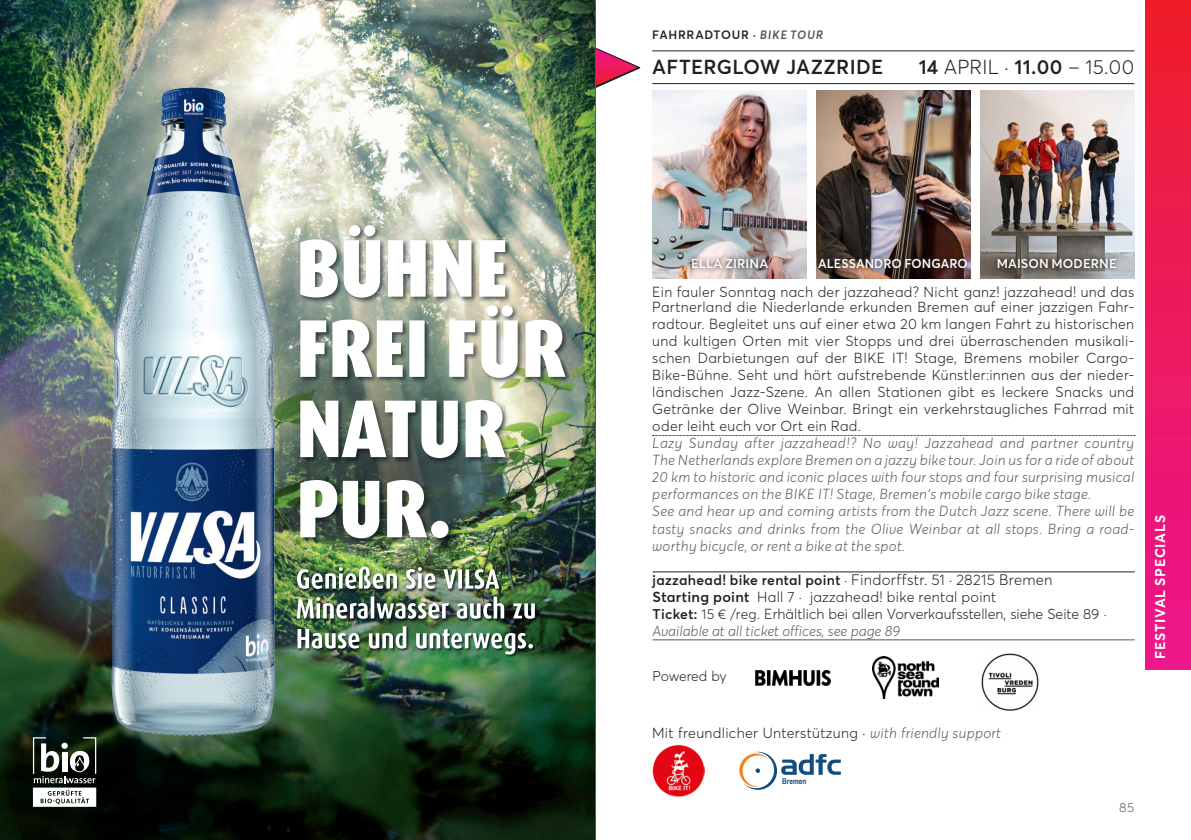
<style>
.page{position:relative;width:1191px;height:840px;background:#fff}
.page>*{position:absolute;margin:0;border:0;box-sizing:border-box;transform-origin:0 0}
.t1{font:300 20px "Averta";letter-spacing:.01em;color:#231f20}
.t2{font:600 20px "Averta";letter-spacing:.015em;color:#231f20}
.t3{font:300 15px "Averta";letter-spacing:.015em;color:#231f20}
.t4{font:300 14.4px/17px "Averta";letter-spacing:.02em;color:#231f20}
.t5{font:italic 300 14.4px/17px "Averta";letter-spacing:.02em;color:#57585a}
.t6{font:300 14.4px/17px "Averta";color:#231f20}
.t7{font:700 14px "Averta";letter-spacing:.05em;color:#fff}
.t8{font:300 14px "Averta";letter-spacing:-.02em;color:#231f20}
.t9{font:300 13px "Averta";color:#525e65}
.t10{font:600 12.8px "Averta";letter-spacing:.005em;color:#fff}
.t11{font:600 12px "Averta";letter-spacing:.055em;color:#231f20}
.t12{font:700 8px "Arial Narrow";color:#134d7e}
.s1{font-style:italic;color:#57585a}
.s2{font-weight:600}
.s3{font-weight:600;font-size:14px}
.s4{font-size:14px}
</style>
<div class="page">
<img style="left:0;top:0;width:595px;height:839px">
<div style="left:299px;top:478px;width:156px;height:66px;background:#000c14;opacity:.6"></div>
<svg style="left:302px;top:479px;width:146px;height:59px"></svg>
<div style="left:299px;top:398px;width:213px;height:66px;background:#000c14;opacity:.6"></div>
<svg style="left:302px;top:399px;width:203px;height:59px"></svg>
<div style="left:299px;top:304px;width:273px;height:80px;background:#000c14;opacity:.6"></div>
<svg style="left:302px;top:305px;width:263px;height:72px"></svg>
<div style="left:299px;top:224px;width:213px;height:80px;background:#000c14;opacity:.6"></div>
<svg style="left:302px;top:225px;width:203px;height:72px"></svg>
<div style="left:297px;top:625px;width:240px;height:33px;background:#000c14;opacity:.8"></div>
<img style="left:302px;top:626px;width:231px;height:28px">
<div style="left:296px;top:595px;width:242px;height:27px;background:#000c14;opacity:.8"></div>
<img style="left:302px;top:596px;width:233px;height:22px">
<div style="left:296px;top:565px;width:206px;height:27px;background:#000c14;opacity:.8"></div>
<img style="left:302px;top:566px;width:197px;height:22px">
<svg style="left:33px;top:736px;width:63px;height:70px"></svg>
<img style="left:85px;top:65px;width:217px;height:694px">
<div style="left:1145px;top:0;width:46px;height:669px;background:linear-gradient(to bottom,#ed1e2b,#ed1590)"></div>
<img style="left:872px;top:656px;width:66px;height:42px">
<img style="left:755px;top:670px;width:75px;height:14px">
<svg style="left:596px;top:48px;width:44px;height:40px"></svg>
<hr style="left:652px;top:50px;width:482px;height:1px;background:#231f20">
<hr style="left:652px;top:83px;width:482px;height:1px;background:#231f20">
<svg style="left:652px;top:435px;width:483px;height:1px"></svg>
<img style="left:652px;top:91px;width:154px;height:187px">
<img style="left:816px;top:91px;width:154px;height:187px">
<img style="left:980px;top:91px;width:154px;height:187px">
<svg style="left:687px;top:253px;width:86px;height:20px;background:#aea2a1"></svg>
<svg style="left:815px;top:253px;width:156px;height:20px;background:#4a3834"></svg>
<svg style="left:992px;top:253px;width:129px;height:20px;background:#696561"></svg>
<svg style="left:739px;top:751px;width:101px;height:38px"></svg>
<img style="left:652px;top:744px;width:52px;height:52px">
<img style="left:981px;top:653px;width:58px;height:58px">
<hr style="left:652px;top:571px;width:482px;height:1px;background:#231f20">
<hr style="left:652px;top:639px;width:482px;height:1px;background:#57585a">
<hr style="left:595px;top:0;width:1px;height:839px;background:#57585a">
<p class="t11" style="left:652px;top:28px;width:173px">FAHRRADTOUR · <span class="s1">BIKE TOUR</span></p>
<h1 class="t2" style="left:652px;top:54px;width:233px">AFTERGLOW JAZZRIDE</h1>
<h1 class="t1" style="left:918px;top:54px;width:217px"><span class="s2">14</span> APRIL · <span class="s2">11.00</span> – 15.00</h1>
<p class="t10" style="left:691px;top:255px;width:79px">ELLA ZIRINA</p>
<p class="t10" style="left:818px;top:255px;width:151px">ALESSANDRO FONGARO</p>
<p class="t10" style="left:996px;top:255px;width:122px">MAISON MODERNE</p>
<p class="t4" style="left:652px;top:284px;width:483px;line-height:15px">Ein fauler Sonntag nach der jazzahead? Nicht ganz! jazzahead! und das<br>Partnerland die Niederlande erkunden Bremen auf einer jazzigen Fahr-</p>
<p class="t4" style="left:652px;top:315px;width:483px;text-align:justify">radtour. Begleitet uns auf einer etwa 20 km langen Fahrt zu historischen und kultigen Orten mit vier Stopps und drei überraschenden musikali&shy;schen Darbietungen auf der BIKE IT! Stage, Bremens mobiler Cargo-Bike-Bühne. Seht und hört aufstrebende Künstler:innen aus der nieder&shy;ländischen Jazz-Szene. An allen Stationen gibt es leckere Snacks und Getränke der Olive Weinbar. Bringt ein verkehrstaugliches Fahrrad mit oder leiht euch vor Ort ein Rad.</p>
<p class="t5" style="left:652px;top:435px;width:483px">Lazy Sunday after jazzahead!? No way! Jazzahead and partner country The Netherlands explore Bremen on a jazzy bike tour. Join us for a ride of about 20 km to historic and iconic places with four stops and four surprising musical performances on the BIKE IT! Stage, Bremen‘s mobile cargo bike stage.<br>See and hear up and coming artists from the Dutch Jazz scene. There will be tasty snacks and drinks from the Olive Weinbar at all stops. Bring a road&shy;worthy bicycle, or rent a bike at the spot.</p>
<p class="t3" style="left:652px;top:569px;width:401px"><span class="s3">jazzahead! bike rental point</span> <span class="s4">·</span> Findorffstr. 51 · 28215 Bremen</p>
<p class="t6" style="left:652px;top:587px;width:456px"><span class="s2">Starting point</span> Hall 7 · jazzahead! bike rental point<br><span class="s3">Ticket:</span> <span class="s4">15 € /reg.</span> Erhältlich bei allen Vorverkaufsstellen, siehe Seite 89 ·<br><span class="s1">Available at all ticket offices, see page 89</span></p>
<p class="t8" style="left:652px;top:667px;width:76px">Powered by</p>
<p class="t4" style="left:652px;top:723px;width:350px">Mit freundlicher Unterstützung · <span class="s1">with friendly support</span></p>
<p class="t12" style="left:782px;top:775px;width:26px">Bremen</p>
<p class="t9" style="left:1119px;top:798px;width:17px">85</p>
<p class="t7" style="left:1151px;top:658px;width:145px;rotate:-90deg">FESTIVAL SPECIALS</p>
</div>
